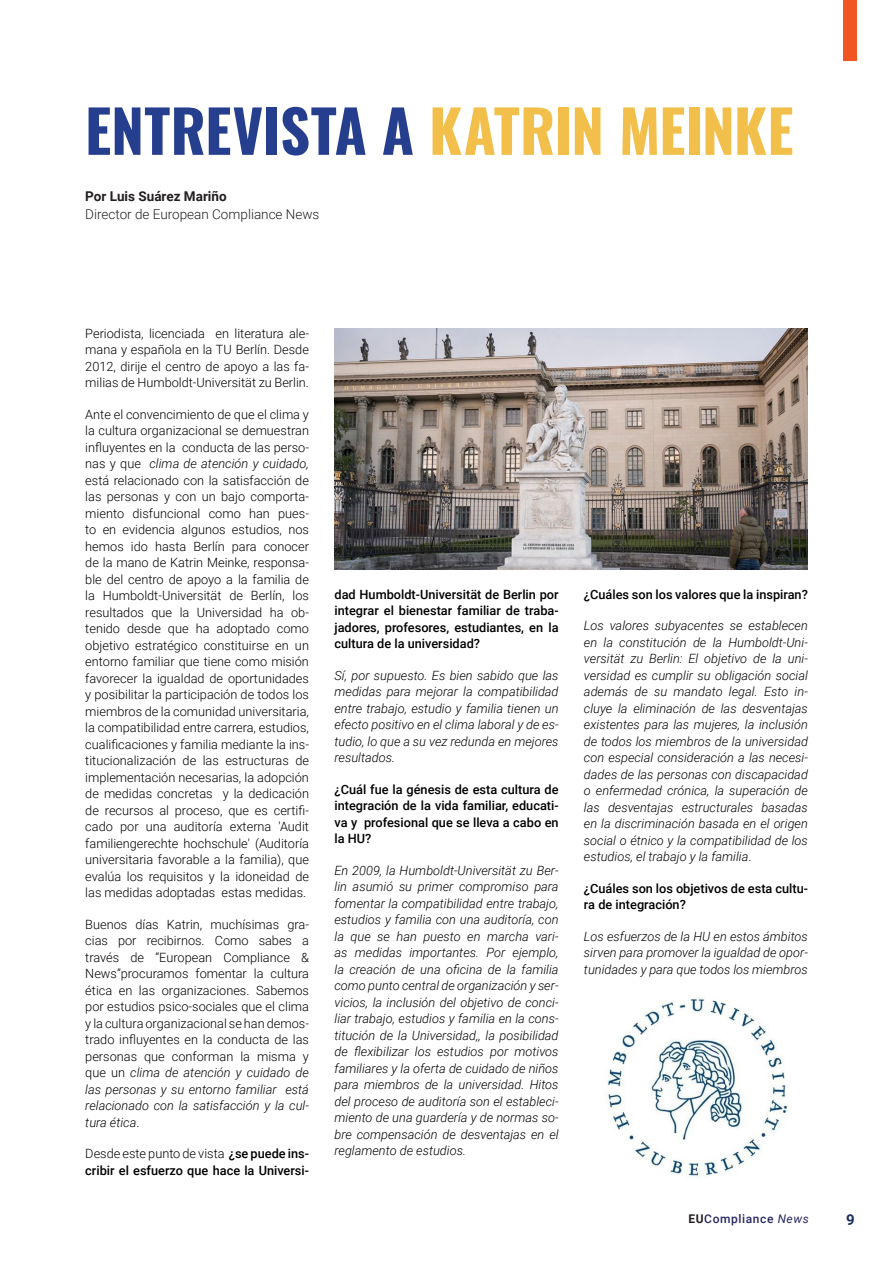
<style>
.page{position:relative;width:893px;height:1263px;background:#fff}
.page>*{position:absolute;margin:0;border:0;box-sizing:border-box;transform-origin:0 0}
.t1{font:700 58.5px "Oswald";color:#f2bf4b}
.t2{font:700 15px "Roboto";color:#18305c}
.t3{font:300 13.5px "Roboto";color:#231f20}
.t4{font:700 13.5px "Roboto";color:#231f20}
.t5{font:300 12.75px/16.5px "Roboto";color:#000002;text-align:justify}
.t6{font:italic 300 12.75px/16.5px "Roboto";color:#000002;text-align:justify}
.t7{font:500 12.75px/16.5px "Roboto";color:#000002}
.t8{font:500 12px "Roboto";letter-spacing:.05em;color:#282864}
.s1{color:#253f8e}
.s2{font-style:italic}
.s3{font-weight:300}
.s4{font-style:normal}
.s5{font-weight:700;color:#231f20}
.s6{font-weight:400;font-style:italic}
</style>
<div class="page">
<div style="left:844px;top:0;width:13px;height:61px;background:#f15622"></div>
<img style="left:334px;top:328px;width:474px;height:242px">
<img style="left:605px;top:997px;width:184px;height:180px">
<p class="t1" style="left:85px;top:79px;width:710px"><span class="s1">ENTREVISTA A</span> KATRIN MEINKE</p>
<p class="t4" style="left:85px;top:187px;width:143px">Por Luis Suárez Mariño</p>
<p class="t3" style="left:85px;top:205px;width:236px">Director de European Compliance News</p>
<p class="t5" style="left:85px;top:324px;width:225px">Periodista, licenciada en literatura ale&shy;mana y española en la TU Berlín. Desde 2012, dirije el centro de apoyo a las fa&shy;milias de Humboldt-Universität zu Berlin.</p>
<p class="t5" style="left:85px;top:405px;width:225px">Ante el convencimiento de que el clima y la cultura organizacional se demuestran influyentes en la conducta de las perso&shy;nas y que <span class="s2">clima de atención y cuidado, </span>está relacionado con la satisfacción de las personas y con un bajo comporta&shy;miento disfuncional como han pues&shy;to en evidencia algunos estudios, nos hemos ido hasta Berlín para conocer de la mano de Katrin Meinke, responsa&shy;ble del centro de apoyo a la familia de la Humboldt-Universität de Berlín, los resultados que la Universidad ha ob&shy;tenido desde que ha adoptado como objetivo estratégico constituirse en un entorno familiar que tiene como misión favorecer la igualdad de oportunidades y posibilitar la participación de todos los miembros de la comunidad universitaria, la compatibilidad entre carrera, estudios, cualificaciones y familia mediante la ins&shy;titucionalización de las estructuras de implementación necesarias, la adopción de medidas concretas y la dedicación de recursos al proceso, que es certifi&shy;cado por una auditoría externa 'Audit familiengerechte hochschule' (Auditoría universitaria favorable a la familia), que evalúa los requisitos y la idoneidad de las medidas adoptadas estas medidas.</p>
<p class="t5" style="left:85px;top:915px;width:225px">Buenos días Katrin, muchísimas gra&shy;cias por recibirnos. Como sabes a través de “European Compliance &amp; News”procuramos fomentar la cultura ética en las organizaciones. Sabemos por estudios psico-sociales que el clima y la cultura organizacional se han demos&shy;trado influyentes en la conducta de las personas que conforman la misma y que un <span class="s2">clima de atención y cuidado de las personas y su entorno familiar está relacionado con la satisfacción y la cul&shy;tura ética</span>.</p>
<p class="t7" style="left:85px;top:1145px;width:225px"><span class="s3">Desde este punto de vista</span> ¿se puede ins&shy;cribir el esfuerzo que hace la Universi-</p>
<p class="t7" style="left:334px;top:585px;width:226px;text-align:justify">dad Humboldt-Universität de Berlin por integrar el bienestar familiar de traba&shy;jadores, profesores, estudiantes, en la cultura de la universidad?</p>
<p class="t6" style="left:334px;top:666px;width:226px">Sí, por supuesto. Es bien sabido que las medidas para mejorar la compatibilidad entre trabajo, estudio y familia tienen un efecto positivo en el clima laboral y de es&shy;tudio, lo que a su vez redunda en mejores resultados.</p>
<p class="t7" style="left:334px;top:780px;width:226px;text-align:justify">¿Cuál fue la génesis de esta cultura de integración de la vida familiar, educati&shy;va y profesional que se lleva a cabo en la HU?</p>
<p class="t6" style="left:334px;top:861px;width:226px">En 2009, la Humboldt-Universität zu Ber&shy;lin asumió su primer compromiso para fomentar la compatibilidad entre trabajo, estudios y familia con una auditoría, con la que se han puesto en marcha vari&shy;as medidas importantes. Por ejemplo, la creación de una oficina de la familia como punto central de organización y ser&shy;vicios, la inclusión del objetivo de conci&shy;liar trabajo, estudios y familia en la cons&shy;titución de la Universidad,, la posibilidad de flexibilizar los estudios por motivos familiares y la oferta de cuidado de niños para miembros de la universidad. Hitos del proceso de auditoría son el estableci&shy;miento de una guardería y de normas so&shy;bre compensación de desventajas en el reglamento de estudios.</p>
<p class="t7" style="left:584px;top:585px;width:225px">¿Cuáles son los valores que la inspiran?</p>
<p class="t6" style="left:584px;top:617px;width:225px">Los valores subyacentes se establecen en la constitución de la Humboldt-Uni&shy;versität zu Berlin: El objetivo de la uni&shy;versidad es cumplir su obligación social además de su mandato legal. Esto in&shy;cluye la eliminación de las desventajas existentes para las mujeres, la inclusión de todos los miembros de la universidad con especial consideración a las necesi&shy;dades de las personas con discapacidad o enfermedad crónica, la superación de las desventajas estructurales basadas en la discriminación basada en el origen social o étnico y la compatibilidad de los estudios, el trabajo y la familia<span class="s4">.</span></p>
<p class="t7" style="left:584px;top:879px;width:225px">¿Cuáles son los objetivos de esta cultu&shy;ra de integración?</p>
<p class="t6" style="left:584px;top:927px;width:225px">Los esfuerzos de la HU en estos ámbitos sirven para promover la igualdad de opor&shy;tunidades y para que todos los miembros</p>
<p class="t8" style="left:688px;top:1210px;width:122px"><span class="s5">EU</span>Compliance <span class="s6">News</span></p>
<p class="t2" style="left:846px;top:1209px;width:10px">9</p>
</div>
